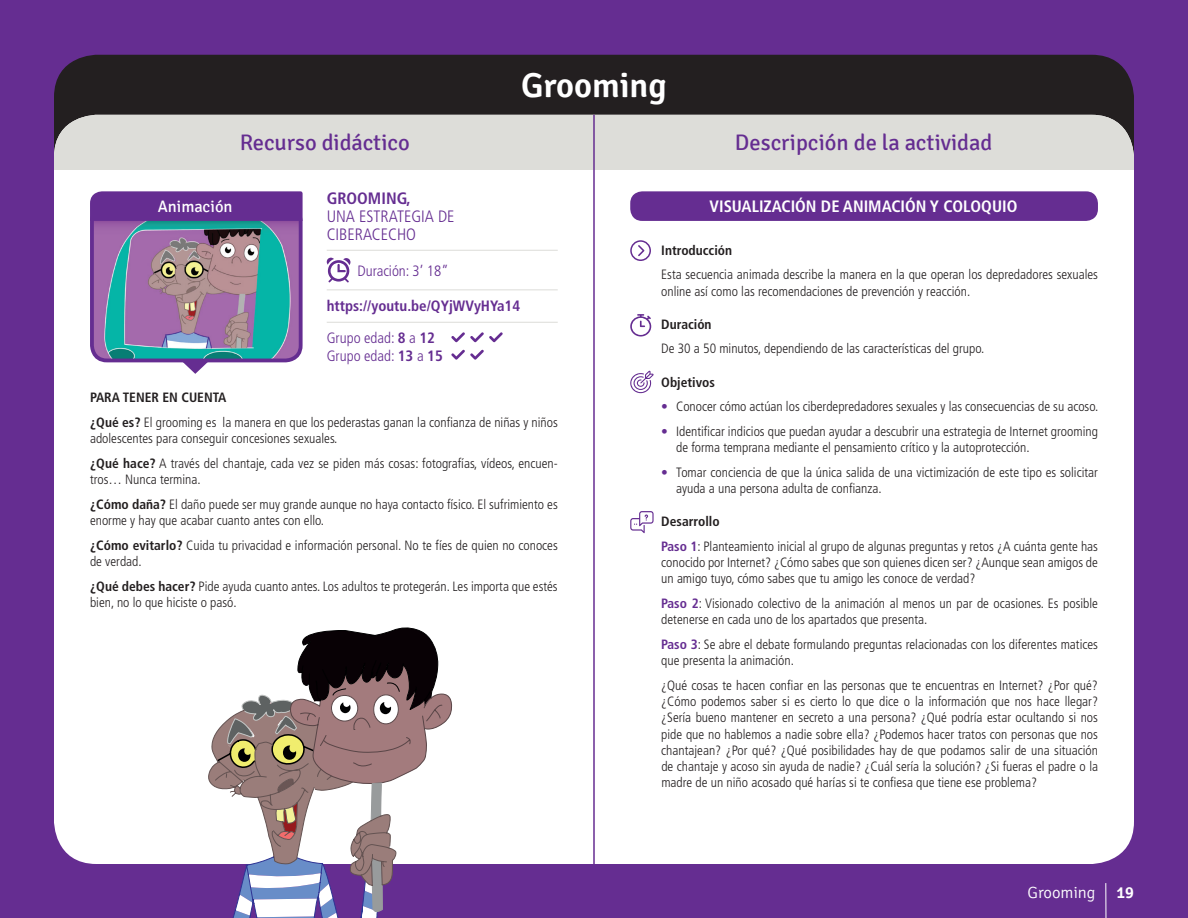
<style>
.page{position:relative;width:1188px;height:918px;background:#652d91}
.page>*{position:absolute;margin:0;border:0;box-sizing:border-box;transform-origin:0 0}
.t1{font:600 34.5px "Signika";color:#fff}
.t2{font:22.5px "Signika";color:#652d91}
.t3{font:700 condensed 16.5px "Frutiger";color:#fff}
.t4{font:300 condensed 16.5px/18px "Frutiger";color:#652d91}
.t5{font:300 16.5px "Signika";color:#fff}
.t6{font:16.5px "Signika";color:#fff}
.t7{font:700 condensed 16.5px "Frutiger";color:#652d91}
.t8{font:300 condensed 15px/18px "Frutiger";color:#652d91}
.t9{font:700 condensed 15px "Frutiger";color:#652d91}
.t10{font:300 condensed 13.5px/16.2px "Frutiger";color:#231f20}
.t11{font:700 condensed 13.5px "Frutiger";color:#231f20}
.s1{font-weight:700}
.s2{font-weight:700;color:#652d91}
.s3{font-weight:600}
</style>
<div class="page">
<div style="left:54px;top:55px;width:1080px;height:695px;background:#231f20;border-radius:43px"></div>
<div style="left:54px;top:115px;width:1080px;height:749px;background:#fff;border-radius:43px"></div>
<div style="left:54px;top:115px;width:1080px;height:55px;background:#ddddd9"></div>
<hr style="left:593px;top:115px;width:2px;height:757px;background:#652d91">
<hr style="left:1105px;top:883px;width:2px;height:35px;background:#fff">
<img style="left:95px;top:221px;width:203px;height:139px">
<div style="left:90px;top:204px;width:213px;height:158px;border:4px solid #652d91;border-radius:15px"></div>
<div style="left:90px;top:191px;width:213px;height:30px;background:#652d91"></div>
<svg style="left:326px;top:258px;width:25px;height:25px"></svg>
<svg style="left:451px;top:332px;width:52px;height:28px"></svg>
<svg style="left:181px;top:360px;width:29px;height:14px"></svg>
<div style="left:630px;top:191px;width:468px;height:30px;background:#652d91;border-radius:12px"></div>
<svg style="left:630px;top:314px;width:21px;height:23px"></svg>
<svg style="left:630px;top:371px;width:24px;height:22px"></svg>
<svg style="left:630px;top:511px;width:24px;height:22px"></svg>
<svg style="left:638px;top:245px;width:6px;height:11px"></svg>
<div style="left:630px;top:240px;width:21px;height:21px;border:2px solid #652d91;border-radius:50%"></div>
<hr style="left:327px;top:250px;width:231px;height:1px;background:#dcdcd8">
<hr style="left:327px;top:289px;width:231px;height:1px;background:#dcdcd8">
<hr style="left:327px;top:322px;width:231px;height:1px;background:#dcdcd8">
<svg style="left:208px;top:627px;width:244px;height:291px"></svg>
<h1 class="t1" style="left:521px;top:65px;width:147px">Grooming</h1>
<h2 class="t2" style="left:240px;top:130px;width:172px">Recurso didáctico</h2>
<h2 class="t2" style="left:735px;top:130px;width:259px">Descripción de la actividad</h2>
<p class="t6" style="left:158px;top:197px;width:76px">Animación</p>
<p class="t7" style="left:327px;top:188px;width:86px">GROOMING,</p>
<p class="t4" style="left:327px;top:207px;width:129px">UNA ESTRATEGIA DE<br>CIBERACECHO</p>
<p class="t8" style="left:358px;top:262px;width:93px">Duración: 3’ 18”</p>
<p class="t9" style="left:327px;top:297px;width:195px">https://youtu.be/QYjWVyHYa14</p>
<p class="t8" style="left:327px;top:329px;width:118px">Grupo edad: <span class="s1">8</span> a <span class="s1">12<br></span>Grupo edad: <span class="s1">13</span> a <span class="s1">15</span></p>
<p class="t10" style="left:90px;top:386px;width:469px;line-height:24.8px"><span class="s1">PARA TENER EN CUENTA<br>¿Qué es?</span> El grooming es la manera en que los pederastas ganan la confianza de niñas y niños</p>
<p class="t10" style="left:90px;top:426px;width:469px;line-height:24.8px">adolescentes para conseguir concesiones sexuales.<br><span class="s1">¿Qué hace?</span> A través del chantaje, cada vez se piden más cosas: fotografías, vídeos, encuen-</p>
<p class="t10" style="left:90px;top:467px;width:469px;line-height:24.8px">tros… Nunca termina.<br><span class="s1">¿Cómo daña?</span> El daño puede ser muy grande aunque no haya contacto físico. El sufrimiento es</p>
<p class="t10" style="left:90px;top:508px;width:469px;line-height:24.8px">enorme y hay que acabar cuanto antes con ello.<br><span class="s1">¿Cómo evitarlo?</span> Cuida tu privacidad e información personal. No te fíes de quien no conoces</p>
<p class="t10" style="left:90px;top:549px;width:469px;line-height:24.8px">de verdad.<br><span class="s1">¿Qué debes hacer?</span> Pide ayuda cuanto antes. Los adultos te protegerán. Les importa que estés</p>
<p class="t10" style="left:90px;top:594px;width:148px">bien, no lo que hiciste o pasó.</p>
<p class="t3" style="left:710px;top:197px;width:309px">VISUALIZACIÓN DE ANIMACIÓN Y COLOQUIO</p>
<p class="t11" style="left:661px;top:242px;width:72px">Introducción</p>
<p class="t10" style="left:661px;top:267px;width:438px">Esta secuencia animada describe la manera en la que operan los depredadores sexuales online así como las recomendaciones de prevención y reacción.</p>
<p class="t11" style="left:661px;top:316px;width:52px">Duración</p>
<p class="t10" style="left:661px;top:341px;width:325px">De 30 a 50 minutos, dependiendo de las características del grupo.</p>
<p class="t11" style="left:661px;top:374px;width:55px">Objetivos</p>
<p class="t10" style="left:661px;top:399px;width:439px"><span class="s2">•</span> Conocer cómo actúan los ciberdepredadores sexuales y las consecuencias de su acoso.</p>
<p class="t10" style="left:676px;top:424px;width:423px;text-indent:-15px"><span class="s2">•</span> Identificar indicios que puedan ayudar a descubrir una estrategia de Internet grooming de forma temprana mediante el pensamiento crítico y la autoprotección.</p>
<p class="t10" style="left:676px;top:464px;width:423px;text-indent:-15px"><span class="s2">•</span> Tomar conciencia de que la única salida de una victimización de este tipo es solicitar ayuda a una persona adulta de confianza.</p>
<p class="t10" style="left:661px;top:510px;width:438px;line-height:24.8px"><span class="s1">Desarrollo<br></span><span class="s2">Paso 1</span>: Planteamiento inicial al grupo de algunas preguntas y retos ¿A cuánta gente has</p>
<p class="t10" style="left:661px;top:555px;width:438px">conocido por Internet? ¿Cómo sabes que son quienes dicen ser? ¿Aunque sean amigos de un amigo tuyo, cómo sabes que tu amigo les conoce de verdad?</p>
<p class="t10" style="left:661px;top:596px;width:438px"><span class="s2">Paso 2</span>: Visionado colectivo de la animación al menos un par de ocasiones. Es posible detenerse en cada uno de los apartados que presenta.</p>
<p class="t10" style="left:661px;top:637px;width:438px"><span class="s2">Paso 3</span>: Se abre el debate formulando preguntas relacionadas con los diferentes matices que presenta la animación.</p>
<p class="t10" style="left:661px;top:677px;width:438px;text-align:justify">¿Qué cosas te hacen confiar en las personas que te encuentras en Internet? ¿Por qué? ¿Cómo podemos saber si es cierto lo que dice o la información que nos hace llegar? ¿Sería bueno mantener en secreto a una persona? ¿Qué podría estar ocultando si nos pide que no hablemos a nadie sobre ella? ¿Podemos hacer tratos con personas que nos chantajean? ¿Por qué? ¿Qué posibilidades hay de que podamos salir de una situación de chantaje y acoso sin ayuda de nadie? ¿Cuál sería la solución? ¿Si fueras el padre o la madre de un niño acosado qué harías si te confiesa que tiene ese problema?</p>
<p class="t5" style="left:1028px;top:883px;width:108px">Grooming <span class="s3">19</span></p>
</div>
